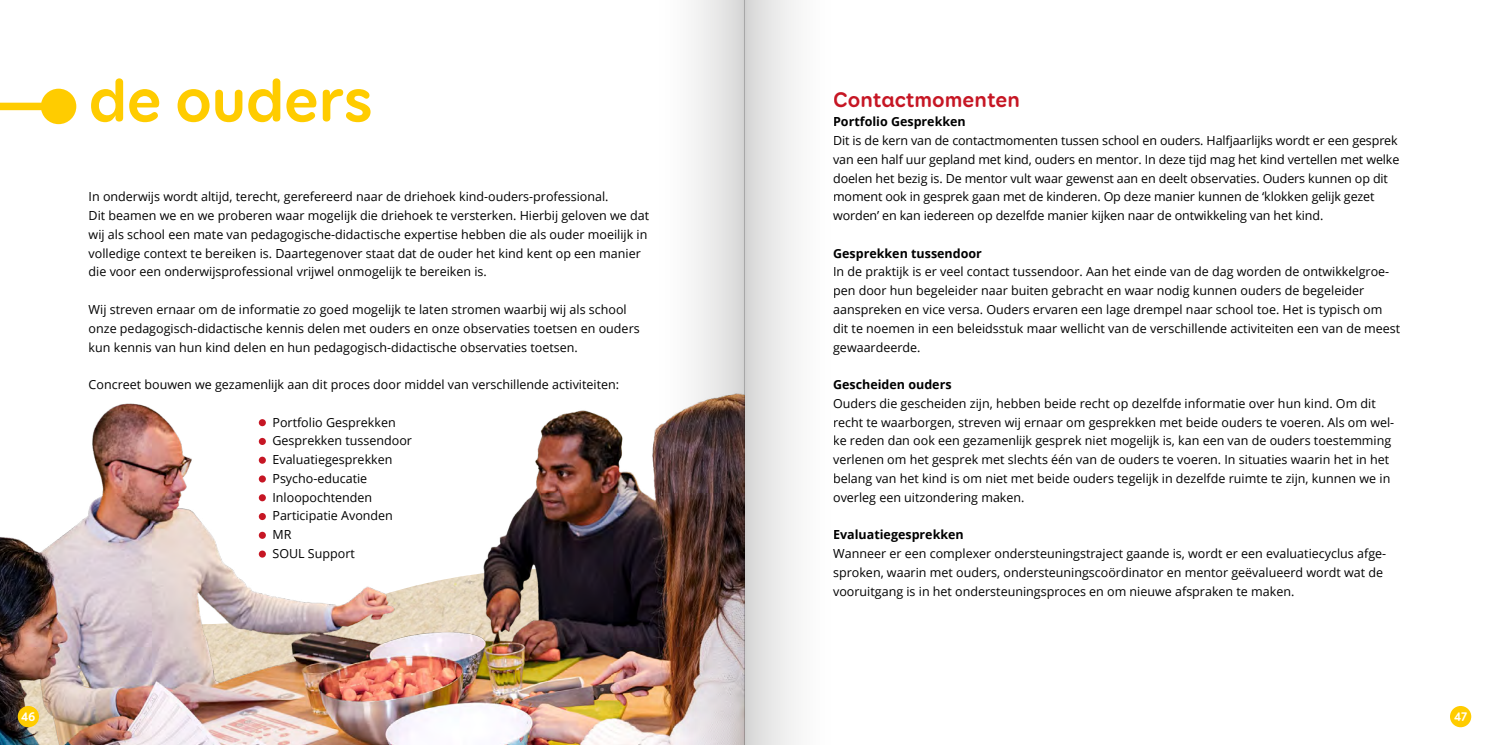
<style>
.page{position:relative;width:1489px;height:745px;background:#fff}
.page>*{position:absolute;margin:0;border:0;box-sizing:border-box;transform-origin:0 0}
.t1{font:700 62.5px "Booster Next FY";letter-spacing:-.01em;color:#fc0}
.t2{font:700 21.25px "Booster Next FY";color:#c61624}
.t3{font:12.5px/18.8px "Open Sans";color:#000}
.t4{font:700 12.5px "Open Sans";color:#000}
.t5{font:700 12.5px "Booster Next FY";color:#fff}
</style>
<div class="page">
<div style="left:41px;top:89px;width:35px;height:35px;background:#fc0;border-radius:50%"></div>
<div style="left:0;top:103px;width:59px;height:7px;background:#fc0"></div>
<img style="left:0;top:403px;width:656px;height:341px">
<div style="left:259px;top:419px;width:7px;height:7px;background:#c61624;border-radius:50%"></div>
<div style="left:259px;top:437px;width:7px;height:7px;background:#c61624;border-radius:50%"></div>
<div style="left:259px;top:456px;width:7px;height:7px;background:#c61624;border-radius:50%"></div>
<div style="left:259px;top:475px;width:7px;height:7px;background:#c61624;border-radius:50%"></div>
<div style="left:259px;top:494px;width:7px;height:7px;background:#c61624;border-radius:50%"></div>
<svg style="left:259px;top:512px;width:7px;height:7px"></svg>
<div style="left:259px;top:531px;width:7px;height:7px;background:#c61624;border-radius:50%"></div>
<div style="left:259px;top:550px;width:7px;height:7px;background:#c61624;border-radius:50%"></div>
<div style="left:18px;top:705px;width:21px;height:21px;background:#fc0;border-radius:50%"></div>
<div style="left:1449px;top:705px;width:21px;height:21px;background:#fc0;border-radius:50%"></div>
<svg style="left:656px;top:0;width:88px;height:744px"></svg>
<div style="left:744px;top:0;width:89px;height:744px;background:linear-gradient(to right,#d9d9d9,#fff)"></div>
<h1 class="t1" style="left:89px;top:60px;width:286px">de ouders</h1>
<p class="t3" style="left:89px;top:187px;width:562px">In onderwijs wordt altijd, terecht, gerefereerd naar de driehoek kind-ouders-professional.<br>Dit beamen we en we proberen waar mogelijk die driehoek te versterken. Hierbij geloven we dat wij als school een mate van pedagogische-didactische expertise hebben die als ouder moeilijk in volledige context te bereiken is. Daartegenover staat dat de ouder het kind kent op een manier die voor een onderwijsprofessional vrijwel onmogelijk te bereiken is.</p>
<p class="t3" style="left:89px;top:299px;width:552px">Wij streven ernaar om de informatie zo goed mogelijk te laten stromen waarbij wij als school onze pedagogisch-didactische kennis delen met ouders en onze observaties toetsen en ouders kun kennis van hun kind delen en hun pedagogisch-didactische observaties toetsen.</p>
<p class="t3" style="left:89px;top:374px;width:532px">Concreet bouwen we gezamenlijk aan dit proces door middel van verschillende activiteiten:</p>
<p class="t3" style="left:272px;top:412px;width:141px">Portfolio Gesprekken<br>Gesprekken tussendoor<br>Evaluatiegesprekken<br>Psycho-educatie<br>Inloopochtenden<br>Participatie Avonden<br>MR<br>SOUL Support</p>
<h2 class="t2" style="left:833px;top:87px;width:188px">Contactmomenten</h2>
<p class="t4" style="left:833px;top:113px;width:134px">Portfolio Gesprekken</p>
<p class="t3" style="left:833px;top:131px;width:567px">Dit is de kern van de contactmomenten tussen school en ouders. Halfjaarlijks wordt er een gesprek van een half uur gepland met kind, ouders en mentor. In deze tijd mag het kind vertellen met welke doelen het bezig is. De mentor vult waar gewenst aan en deelt observaties. Ouders kunnen op dit moment ook in gesprek gaan met de kinderen. Op deze manier kunnen de ‘klokken gelijk gezet worden’ en kan iedereen op dezelfde manier kijken naar de ontwikkeling van het kind.</p>
<p class="t4" style="left:833px;top:244px;width:150px">Gesprekken tussendoor</p>
<p class="t3" style="left:833px;top:262px;width:568px">In de praktijk is er veel contact tussendoor. Aan het einde van de dag worden de ontwikkelgroe&shy;pen door hun begeleider naar buiten gebracht en waar nodig kunnen ouders de begeleider aanspreken en vice versa. Ouders ervaren een lage drempel naar school toe. Het is typisch om dit te noemen in een beleidsstuk maar wellicht van de verschillende activiteiten een van de meest gewaardeerde.</p>
<p class="t4" style="left:833px;top:375px;width:120px">Gescheiden ouders</p>
<p class="t3" style="left:833px;top:393px;width:562px">Ouders die gescheiden zijn, hebben beide recht op dezelfde informatie over hun kind. Om dit recht te waarborgen, streven wij ernaar om gesprekken met beide ouders te voeren. Als om wel&shy;ke reden dan ook een gezamenlijk gesprek niet mogelijk is, kan een van de ouders toestemming verlenen om het gesprek met slechts één van de ouders te voeren. In situaties waarin het in het belang van het kind is om niet met beide ouders tegelijk in dezelfde ruimte te zijn, kunnen we in overleg een uitzondering maken.</p>
<p class="t4" style="left:833px;top:525px;width:132px">Evaluatiegesprekken</p>
<p class="t3" style="left:833px;top:543px;width:554px">Wanneer er een complexer ondersteuningstraject gaande is, wordt er een evaluatiecyclus afge&shy;sproken, waarin met ouders, ondersteuningscoördinator en mentor geëvalueerd wordt wat de vooruitgang is in het ondersteuningsproces en om nieuwe afspraken te maken.</p>
<p class="t5" style="left:21px;top:708px;width:16px">46</p>
<p class="t5" style="left:1453px;top:708px;width:15px">47</p>
</div>
